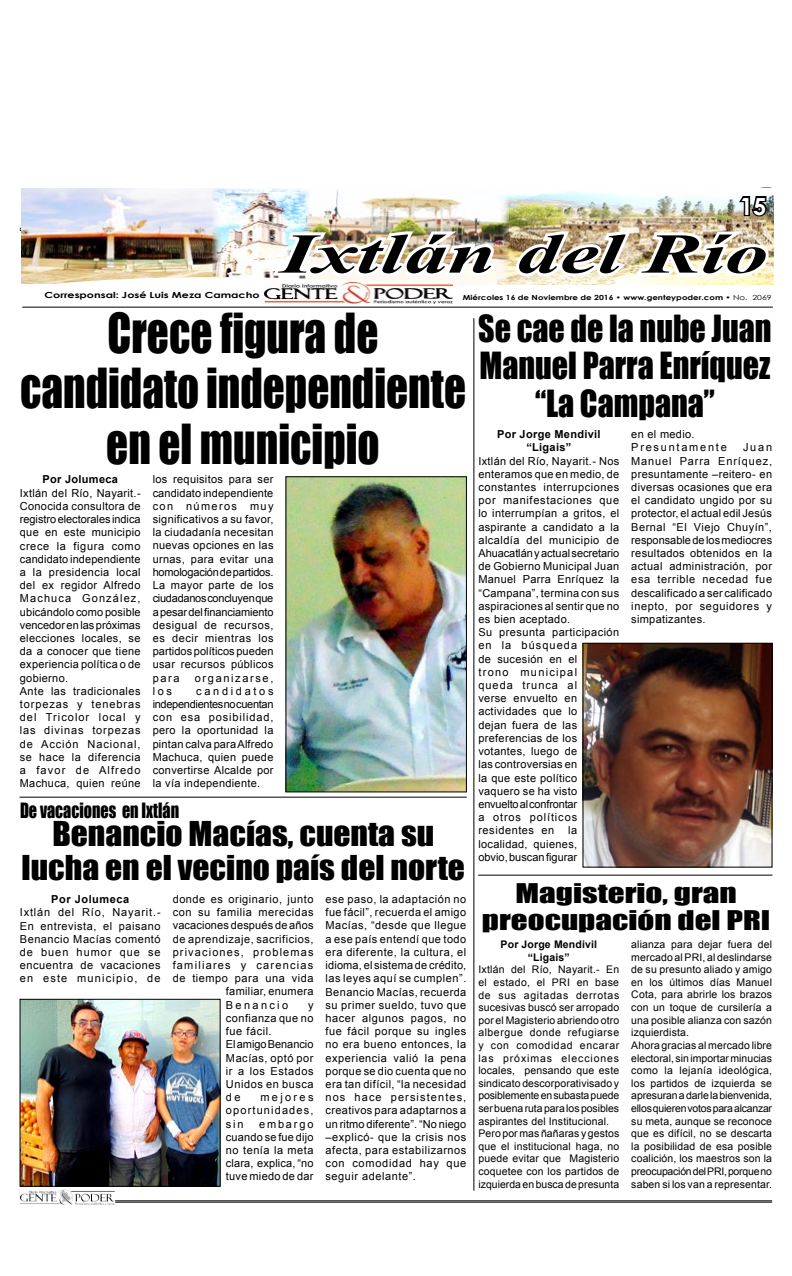
<style>
.page{position:relative;width:792px;height:1276px;background:#fff}
.page>*{position:absolute;margin:0;border:0;box-sizing:border-box;transform-origin:0 0}
.t1{font:italic 700 56.2px "Times New Roman";color:#000;scale:1.53 1}
.t2{font:50.7px/55.1px "Impact";color:#000;text-align:center;scale:.85 1}
.t3{font:34.3px/37.3px "Impact";color:#000;text-align:center;scale:.93 1}
.t4{font:31.5px/34.2px "Impact";color:#000;text-align:center;scale:1.06 1}
.t5{font:700 25.2px "Century Gothic";color:#fff;scale:1.14 1}
.t6{font:24.9px/27px "Impact";color:#000;text-align:center;scale:1.33 1}
.t7{font:700 23.6px "Century Gothic";color:#fff}
.t8{font:19.3px "Impact";color:#000;scale:.84 1}
.t9{font:11px/13.2px "Arial";letter-spacing:.03em;color:#000;text-align:justify}
.t10{font:11px/13.2px "Arial";letter-spacing:.05em;color:#000}
.t11{font:700 11px/13.2px "Arial";letter-spacing:.03em;color:#000;text-align:center}
.t12{font:11px/13.3px "Arial";letter-spacing:.16em;color:#000}
.t13{font:11px "Arial";letter-spacing:.105em;color:#000}
.t14{font:11px "Arial";letter-spacing:.11em;color:#000}
.t15{font:11px "Arial";letter-spacing:.15em;color:#000}
.t16{font:700 11px "Arial";letter-spacing:.05em;color:#000}
.t17{font:11px "Arial";letter-spacing:.215em;color:#000}
.t18{font:10.5px/12.6px "Arial";letter-spacing:.015em;color:#000}
.t19{font:700 10.5px/12.6px "Arial";letter-spacing:.015em;color:#000;text-align:center}
.t20{font:700 8.4px "Century Gothic";color:#000;scale:1.33 1}
.t21{font:700 7px "Century Gothic";color:#000;scale:1.23 1}
.s1{font-weight:400}
</style>
<div class="page">
<hr style="left:115px;top:1200px;width:657px;height:1px;background:#000">
<hr style="left:115px;top:1201px;width:657px;height:1px;background:#000">
<img style="left:58px;top:1189px;width:14px;height:13px">
<hr style="left:473px;top:318px;width:1px;height:872px;background:#000">
<img style="left:19px;top:187px;width:755px;height:135px">
<img style="left:585px;top:645px;width:185px;height:220px">
<div style="left:583px;top:643px;width:189px;height:224px;border:1px solid #000"></div>
<hr style="left:20px;top:796px;width:446px;height:1px;background:#000">
<img style="left:22px;top:1001px;width:196px;height:183px">
<div style="left:20px;top:999px;width:200px;height:187px;border:1px solid #000"></div>
<hr style="left:478px;top:874px;width:294px;height:1px;background:#000">
<img style="left:288px;top:478px;width:177px;height:312px">
<div style="left:286px;top:476px;width:181px;height:316px;border:1px solid #000"></div>
<h3 class="t7" style="left:740px;top:188px;width:28px">15</h3>
<h3 class="t5" style="left:741px;top:188px;width:30px">15</h3>
<h1 class="t1" style="left:281px;top:215px;width:320px">Ixtlán del Río</h1>
<p class="t20" style="left:45px;top:289px;width:163px">Corresponsal: José Luis Meza Camacho</p>
<p class="t21" style="left:463px;top:293px;width:253px">Miércoles 16 de Noviembre de 2016 • www.genteypoder.com • <span class="s1">No. 2069</span></p>
<h2 class="t2" style="left:20px;top:305px;width:526px">Crece figura de candidato independiente en el municipio</h2>
<h3 class="t3" style="left:478px;top:309px;width:317px">Se cae de la nube Juan<br>Manuel Parra Enríquez “La Campana”</h3>
<p class="t11" style="left:42px;top:473px;width:77px">Por Jolumeca</p>
<p class="t9" style="left:20px;top:486px;width:122px;text-align:left">Ixtlán del Río, Nayarit.-<br>Conocida consultora de registro electorales indica que en este municipio crece la figura como candidato independiente a la presidencia local del ex regidor Alfredo<br>Machuca González, ubicándolo como posible vencedor en las próximas elecciones locales, se da a conocer que tiene experiencia política o de gobierno.<br>Ante las tradicionales torpezas y tenebras del Tricolor local y las divinas torpezas de Acción Nacional, se hace la diferencia a favor de Alfredo<br>Machuca, quien reúne</p>
<p class="t12" style="left:631px;top:427px;width:97px">en el medio.<br>Presuntamente</p>
<p class="t11" style="left:497px;top:428px;width:105px">Por Jorge Mendivil “Ligais”</p>
<p class="t9" style="left:478px;top:454px;width:142px;text-align:left">Ixtlán del Río, Nayarit.- Nos enteramos que en medio, de constantes interrupciones por manifestaciones que lo interrumpían a gritos, el aspirante a candidato a la alcaldía del municipio de<br>Ahuacatlán y actual secretario de Gobierno Municipal Juan<br>Manuel Parra Enríquez la “Campana”, termina con sus aspiraciones al sentir que no es bien aceptado.<br>Su presunta participación en la búsqueda<br>de sucesión en el<br>trono municipal<br>queda trunca al<br>verse envuelto en actividades que lo<br>dejan fuera de las preferencias de los votantes, luego de<br>las controversias en<br>la que este político vaquero se ha visto envuelto al confrontar<br>a otros políticos residentes en</p>
<p class="t9" style="left:631px;top:441px;width:142px;text-indent:112px">Juan Manuel Parra Enríquez, presuntamente –reitero- en diversas ocasiones que era el candidato ungido por su protector, el actual edil Jesús Bernal “El Viejo Chuyín”, responsable de los mediocres resultados obtenidos en la actual administración, por esa terrible necedad fue descalificado a ser calificado inepto, por seguidores y simpatizantes.</p>
<p class="t9" style="left:153px;top:473px;width:122px">los requisitos para ser candidato independiente con números muy significativos a su favor, la ciudadanía necesitan nuevas opciones en las urnas, para evitar una homologación de partidos.<br>La mayor parte de los ciudadanos concluyen que a pesar del financiamiento desigual de recursos, es decir mientras los partidos políticos pueden usar recursos públicos para</p>
<p class="t15" style="left:195px;top:670px;width:80px">organizarse,</p>
<p class="t9" style="left:153px;top:684px;width:122px;text-indent:44px">candidatos independientes no cuentan con esa posibilidad, pero la oportunidad la pintan calva para Alfredo Machuca, quien puede convertirse Alcalde por la vía independiente.</p>
<p class="t9" style="left:153px;top:684px;width:21px">los</p>
<h3 class="t8" style="left:20px;top:795px;width:191px">De vacaciones en Ixtlán</h3>
<h3 class="t4" style="left:22px;top:815px;width:420px">Benancio Macías, cuenta su lucha en el vecino país del norte</h3>
<p class="t9" style="left:478px;top:824px;width:100px;text-indent:90px">la localidad, quienes, obvio, buscan figurar</p>
<h3 class="t6" style="left:482px;top:879px;width:218px">Magisterio, gran preocupación del PRI</h3>
<p class="t19" style="left:501px;top:938px;width:98px">Por Jorge Mendivil “Ligais”</p>
<p class="t18" style="left:478px;top:963px;width:142px">Ixtlán del Río, Nayarit.- En el estado, el PRI en base de sus agitadas derrotas sucesivas buscó ser arropado por el Magisterio abriendo otro albergue donde refugiarse y con comodidad encarar las próximas elecciones locales, pensando que este sindicato descorporativisado y posiblemente en subasta puede ser buena ruta para los posibles aspirantes del Institucional.<br>Pero por mas ñañaras y gestos que el institucional haga, no puede evitar que Magisterio coquetee con los partidos de izquierda en busca de presunta</p>
<p class="t9" style="left:326px;top:892px;width:142px">ese paso, la adaptación no fue fácil”, recuerda el amigo Macías, “desde que llegue a ese país entendí que todo era diferente, la cultura, el idioma, el sistema de crédito, las leyes aquí se cumplen”.<br>Benancio Macías, recuerda su primer sueldo, tuvo que hacer algunos pagos, no fue fácil porque su ingles no era bueno entonces, la experiencia valió la pena porque se dio cuenta que no era tan difícil, “la necesidad nos hace persistentes, creativos para adaptarnos a un ritmo diferente”. “No niego –explicó- que la crisis nos afecta, para estabilizarnos con comodidad hay que seguir adelante”.</p>
<p class="t16" style="left:51px;top:891px;width:79px">Por Jolumeca</p>
<p class="t9" style="left:20px;top:905px;width:142px">Ixtlán del Río, Nayarit.- En entrevista, el paisano Benancio Macías comentó de buen humor que se encuentra de vacaciones en este municipio, de</p>
<p class="t10" style="left:173px;top:892px;width:142px">donde es originario, junto</p>
<p class="t10" style="left:173px;top:905px;width:142px">con su familia merecidas</p>
<p class="t9" style="left:173px;top:919px;width:142px">vacaciones después de años</p>
<p class="t10" style="left:173px;top:932px;width:142px">de aprendizaje, sacrificios,</p>
<p class="t13" style="left:173px;top:944px;width:142px">privaciones, problemas</p>
<p class="t14" style="left:173px;top:957px;width:142px">familiares y carencias</p>
<p class="t10" style="left:173px;top:971px;width:142px">de tiempo para una vida</p>
<p class="t9" style="left:226px;top:985px;width:89px">familiar, enumera</p>
<p class="t17" style="left:226px;top:997px;width:64px">Benancio</p>
<p class="t18" style="left:631px;top:938px;width:142px">alianza para dejar fuera del mercado al PRI, al deslindarse de su presunto aliado y amigo en los últimos días Manuel<br>Cota, para abrirle los brazos con un toque de cursilería a una posible alianza con sazón izquierdista.<br>Ahora gracias al mercado libre electoral, sin importar minucias como la lejanía ideológica, los partidos de izquierda se apresuran a darle la bienvenida, ellos quieren votos para alcanzar su meta, aunque se reconoce que es difícil, no se descarta la posibilidad de esa posible coalición, los maestros son la preocupación del PRI, porque no saben si los van a representar.</p>
<p class="t10" style="left:226px;top:998px;width:89px;text-indent:82px">y confianza que no fue fácil.<br>El amigo Benancio<br>Macías, optó por ir a los Estados<br>Unidos en busca de</p>
<p class="t9" style="left:226px;top:1090px;width:89px;text-indent:34px">mejores oportunidades, sin</p>
<p class="t9" style="left:226px;top:1117px;width:89px;text-indent:33px">embargo cuando se fue dijo no tenía la meta clara, explica, “no tuve miedo de dar</p>
</div>
